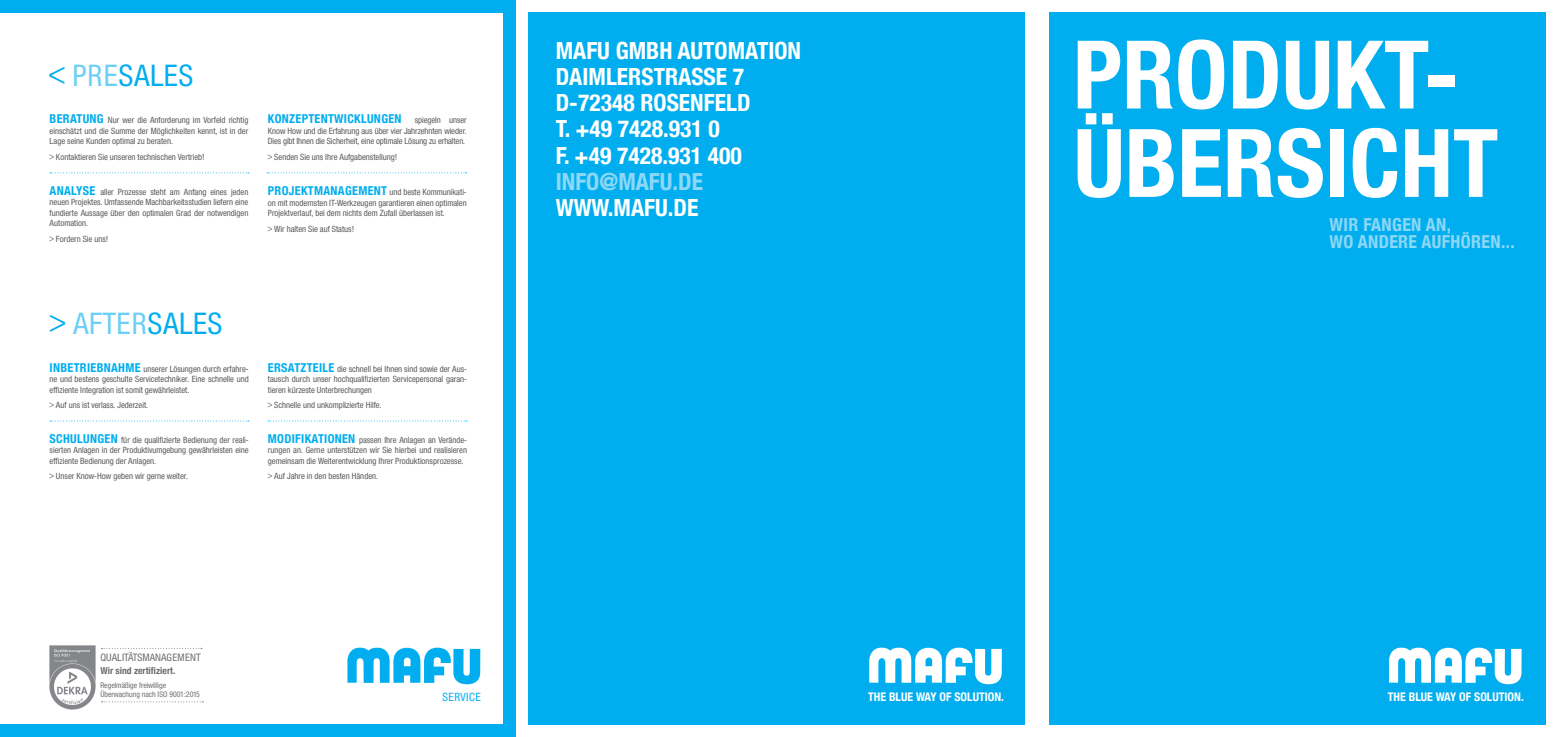
<style>
.page{position:relative;width:1558px;height:737px;background:#fff}
.page>*{position:absolute;margin:0;border:0;box-sizing:border-box;transform-origin:0 0}
.t1{font:700 condensed 94.76px/88.4px "Helvetica Neue";color:#fff}
.t2{font:700 30.19px "Neue Helvetica Condensed BQ";letter-spacing:.02em;color:#00aeef}
.t3{font:700 condensed 23.62px/26.2px "Helvetica Neue";color:#fff}
.t4{font:700 condensed 23.62px "Helvetica Neue";color:#8dd7f7}
.t5{font:700 condensed 17.94px/17.5px "Helvetica Neue";letter-spacing:.02em;color:#8dd7f7}
.t6{font:700 condensed 12.25px "Helvetica Neue";letter-spacing:.025em;color:#00aeef}
.t7{font:700 condensed 11.9px "Helvetica Neue";color:#fff}
.t8{font:700 11.55px "Neue Helvetica Condensed BQ";letter-spacing:.045em;color:#00aeef}
.t9{font:10.5px "Neue Helvetica Condensed BQ";color:#6c6d70}
.t10{font:700 condensed 9.62px "Helvetica Neue";color:#6c6d70}
.t11{font:8.75px/10.5px "Neue Helvetica Condensed BQ";color:#57585a;text-align:justify}
.t12{font:700 8.75px "Neue Helvetica Condensed BQ";color:#57585a}
.t13{font:7.88px/9.5px "Neue Helvetica Condensed BQ";color:#6c6d70}
.s1{color:#6bcff6}
.s2{font-family:"Helvetica Neue";font-weight:700;font-stretch:condensed;font-size:12.25px;color:#00aeef}
.s3{font-family:"Neue Helvetica Condensed BQ";font-weight:400;font-stretch:normal;font-size:8.75px;color:#57585a}
</style>
<div class="page">
<div style="left:528px;top:12px;width:496px;height:712px;background:#00aeef"></div>
<div style="left:1049px;top:12px;width:496px;height:712px;background:#00aeef"></div>
<svg style="left:1389px;top:647px;width:132px;height:37px"></svg>
<svg style="left:869px;top:647px;width:133px;height:37px"></svg>
<div style="left:0;top:0;width:509px;height:12px;background:#00aeef"></div>
<div style="left:0;top:724px;width:509px;height:13px;background:#00aeef"></div>
<div style="left:504px;top:0;width:12px;height:737px;background:#00aeef"></div>
<svg style="left:347px;top:647px;width:133px;height:37px"></svg>
<svg style="left:50px;top:172px;width:199px;height:1px"></svg>
<svg style="left:267px;top:172px;width:200px;height:1px"></svg>
<svg style="left:50px;top:420px;width:199px;height:1px"></svg>
<svg style="left:268px;top:420px;width:199px;height:1px"></svg>
<svg style="left:102px;top:648px;width:100px;height:1px"></svg>
<svg style="left:102px;top:701px;width:101px;height:1px"></svg>
<img style="left:50px;top:646px;width:45px;height:63px">
<h2 class="t2" style="left:50px;top:57px;width:145px">&lt; <span class="s1">PRE</span>SALES</h2>
<p class="t11" style="left:50px;top:115px;width:200px"><span class="s2">BERATUNG</span> Nur wer die Anforderung im Vorfeld richtig einschätzt und die Summe der Möglichkeiten kennt, ist in der Lage seine Kunden optimal zu beraten.</p>
<p class="t12" style="left:50px;top:152px;width:156px">&gt; Kontaktieren Sie unseren technischen Vertrieb!</p>
<p class="t11" style="left:50px;top:186px;width:200px"><span class="s2">ANALYSE</span> aller Prozesse steht am Anfang eines jeden neuen Projektes. Umfassende Machbarkeitsstudien liefern eine fundierte Aussage über den optimalen Grad der notwendigen Automation.</p>
<p class="t12" style="left:50px;top:233px;width:60px">&gt; Fordern Sie uns!</p>
<h3 class="t6" style="left:268px;top:109px;width:200px">KONZEPTENTWICKLUNGEN <span class="s3">spiegeln unser</span></h3>
<p class="t11" style="left:268px;top:126px;width:200px">Know How und die Erfahrung aus über vier Jahrzehnten wieder.<br>Dies gibt Ihnen die Sicherheit, eine optimale Lösung zu erhalten.</p>
<p class="t12" style="left:268px;top:152px;width:130px">&gt; Senden Sie uns Ihre Aufgabenstellung!</p>
<p class="t11" style="left:268px;top:187px;width:200px"><span class="s2">PROJEKTMANAGEMENT</span> und beste Kommunikati&shy;on mit modernsten IT-Werkzeugen garantieren einen optimalen Projektverlauf, bei dem nichts dem Zufall überlassen ist.</p>
<p class="t12" style="left:268px;top:223px;width:87px">&gt; Wir halten Sie auf Status!</p>
<h2 class="t2" style="left:50px;top:305px;width:174px">&gt; <span class="s1">AFTER</span>SALES</h2>
<p class="t11" style="left:50px;top:363px;width:201px"><span class="s2">INBETRIEBNAHME</span> unserer Lösungen durch erfahre&shy;ne und bestens geschulte Servicetechniker. Eine schnelle und effiziente Integration ist somit gewährleistet.</p>
<p class="t12" style="left:50px;top:400px;width:100px">&gt; Auf uns ist verlass. Jederzeit.</p>
<p class="t11" style="left:50px;top:434px;width:201px"><span class="s2">SCHULUNGEN</span> für die qualifizierte Bedienung der reali&shy;sierten Anlagen in der Produktivumgebung gewährleisten eine effiziente Bedienung der Anlagen.</p>
<p class="t12" style="left:50px;top:471px;width:140px">&gt; Unser Know-How geben wir gerne weiter.</p>
<p class="t11" style="left:268px;top:363px;width:201px"><span class="s2">ERSATZTEILE</span> die schnell bei Ihnen sind sowie der Aus&shy;tausch durch unser hochqualifizierten Servicepersonal garan&shy;tieren kürzeste Unterbrechungen</p>
<p class="t12" style="left:268px;top:400px;width:115px">&gt; Schnelle und unkomplizierte Hilfe.</p>
<p class="t11" style="left:268px;top:434px;width:201px"><span class="s2">MODIFIKATIONEN</span> passen Ihre Anlagen an Verände&shy;rungen an. Gerne unterstützen wir Sie hierbei und realisieren gemeinsam die Weiterentwicklung Ihrer Produktionsprozesse.</p>
<p class="t12" style="left:268px;top:471px;width:112px">&gt; Auf Jahre in den besten Händen.</p>
<p class="t9" style="left:100px;top:651px;width:102px">QUALITÄTSMANAGEMENT</p>
<p class="t10" style="left:100px;top:663px;width:76px">Wir sind zertifiziert.</p>
<p class="t13" style="left:100px;top:680px;width:101px">Regelmäßige freiwillige<br>Überwachung nach ISO 9001:2015</p>
<h3 class="t8" style="left:442px;top:690px;width:40px">SERVICE</h3>
<h3 class="t3" style="left:556px;top:36px;width:247px">MAFU GMBH AUTOMATION<br>DAIMLERSTRASSE 7<br>D-72348 ROSENFELD<br>T. +49 7428.931 0<br>F. +49 7428.931 400</h3>
<h3 class="t4" style="left:556px;top:162px;width:149px">INFO@MAFU.DE</h3>
<h3 class="t3" style="left:556px;top:193px;width:144px">WWW.MAFU.DE</h3>
<h1 class="t1" style="left:1073px;top:24px;width:427px">PRODUKT-<br>ÜBERSICHT</h1>
<h3 class="t5" style="left:1329px;top:214px;width:187px">WIR FANGEN AN,<br>WO ANDERE AUFHÖREN...</h3>
<h3 class="t7" style="left:868px;top:687px;width:137px">THE BLUE WAY OF SOLUTION.</h3>
<h3 class="t7" style="left:1388px;top:687px;width:137px">THE BLUE WAY OF SOLUTION.</h3>
</div>
